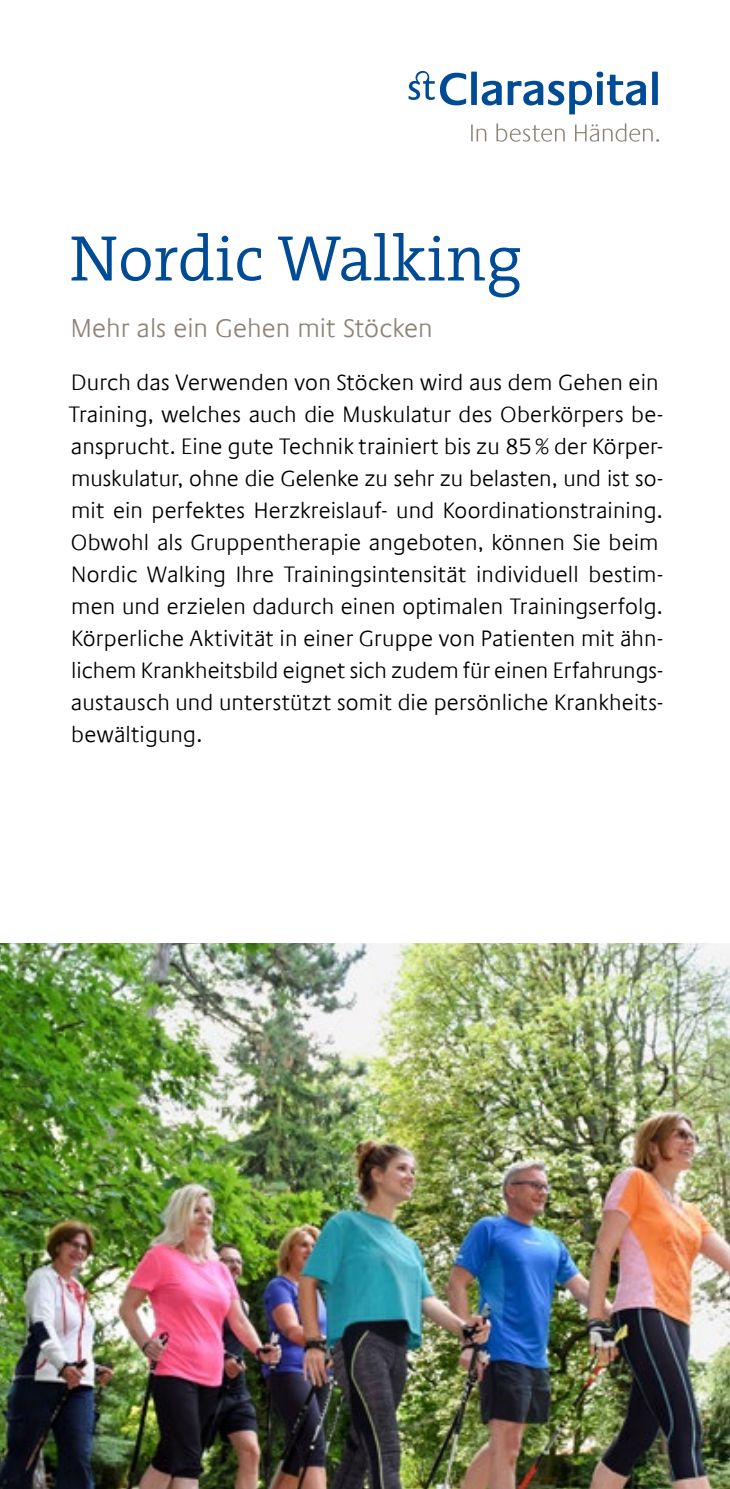
<style>
.page{position:relative;width:730px;height:1489px;background:#fff}
.page>*{position:absolute;margin:0;border:0;box-sizing:border-box;transform-origin:0 0}
.t1{font:300 65px "The Serif";color:#004b96}
.t2{font:300 26.25px "Praxis Com";color:#908375}
.t3{font:300 22.5px/32px "Praxis Com";letter-spacing:.005em;color:#000}
</style>
<div class="page">
<svg style="left:471px;top:124px;width:15px;height:17px"></svg>
<svg style="left:496px;top:123px;width:69px;height:19px"></svg>
<svg style="left:575px;top:123px;width:84px;height:19px"></svg>
<div style="left:471px;top:72px;width:6px;height:33px;background:#004b96"></div>
<div style="left:597px;top:81px;width:6px;height:24px;background:#004b96"></div>
<div style="left:596px;top:72px;width:7px;height:6px;background:#004b96;border-radius:50%"></div>
<div style="left:652px;top:72px;width:6px;height:33px;background:#004b96"></div>
<svg style="left:482px;top:81px;width:20px;height:24px"></svg>
<svg style="left:508px;top:81px;width:84px;height:33px"></svg>
<svg style="left:607px;top:75px;width:39px;height:30px"></svg>
<svg style="left:409px;top:71px;width:57px;height:34px"></svg>
<img style="left:0;top:943px;width:730px;height:545px">
<h1 class="t1" style="left:70px;top:205px;width:454px">Nordic Walking</h1>
<p class="t2" style="left:71px;top:313px;width:364px">Mehr als ein Gehen mit Stöcken</p>
<p class="t3" style="left:69px;top:366px;width:596px">Durch das Verwenden von Stöcken wird aus dem Gehen ein Training, welches auch die Muskulatur des Oberkörpers be&shy;ansprucht. Eine gute Technik trainiert bis zu 85% der Körper&shy;muskulatur, ohne die Gelenke zu sehr zu belasten, und ist so&shy;mit ein perfektes Herzkreislauf- und Koordinationstraining.<br>Obwohl als Gruppentherapie angeboten, können Sie beim Nordic Walking Ihre Trainingsintensität individuell bestim&shy;men und erzielen dadurch einen optimalen Trainingserfolg.<br>Körperliche Aktivität in einer Gruppe von Patienten mit ähn&shy;lichem Krankheitsbild eignet sich zudem für einen Erfahrungs&shy;austausch und unterstützt somit die persönliche Krankheits&shy;bewältigung.</p>
</div>
